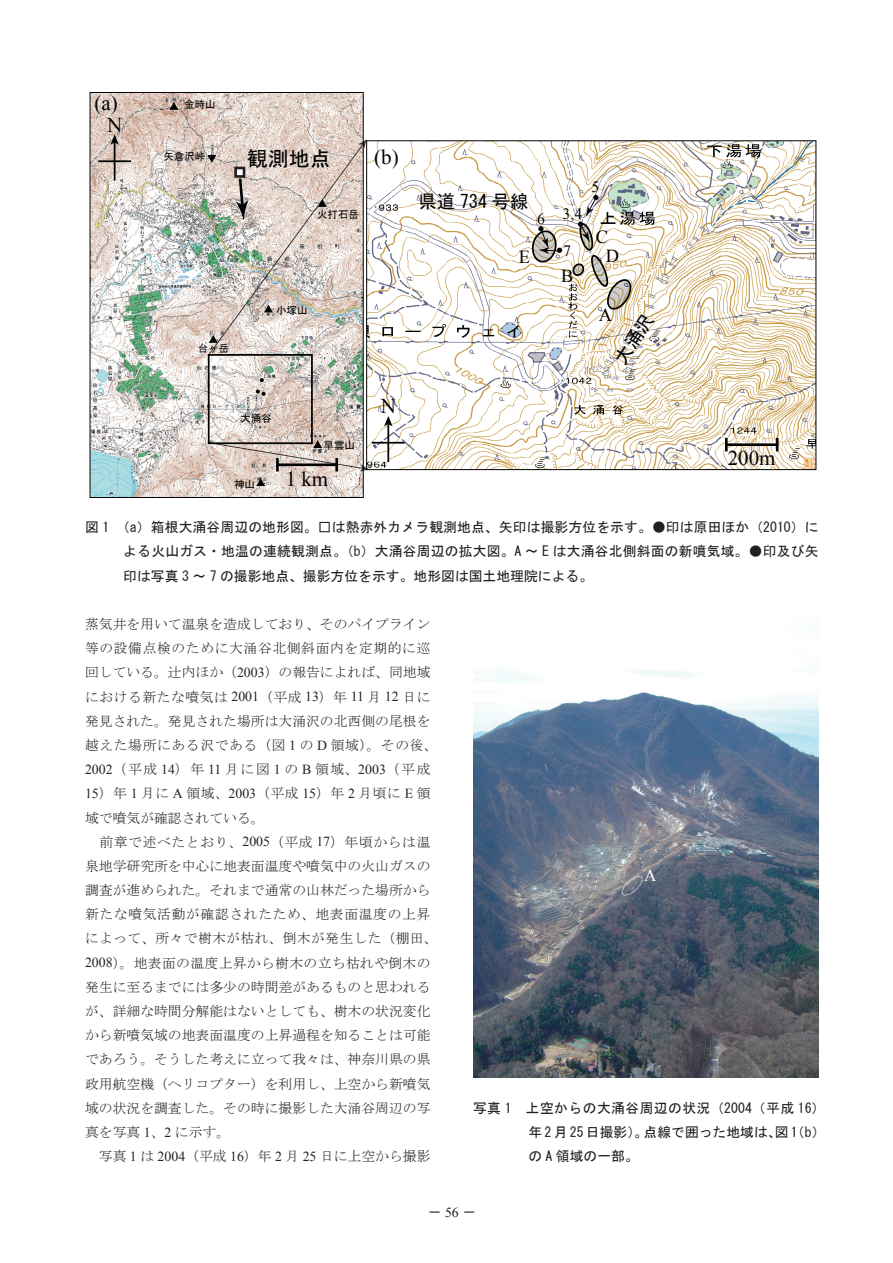
<style>
.page{position:relative;width:893px;height:1263px;background:#fff}
.page>*{position:absolute;margin:0;border:0;box-sizing:border-box;transform-origin:0 0}
.t1{font:21px "Times New Roman";color:#030303}
.t2{font:21px "MS Gothic";color:#030303}
.t3{font:18.3px "MS Gothic";color:#030303}
.t4{font:18.3px "Times New Roman";color:#030303}
.t5{font:17.1px "Times New Roman";color:#fff}
.t6{font:15.75px "Times New Roman";color:#030303}
.t7{font:13.8px/24.2px "MS Mincho";color:#231f20}
.t8{font:13.8px/24.2px "MS Gothic";color:#231f20;text-align:justify}
.t9{font:10.5px "MS Gothic";color:#030303}
.s1{font-family:"Times New Roman"}
</style>
<div class="page">
<img style="left:92px;top:94px;width:270px;height:402px">
<hr style="left:98px;top:160px;width:33px;height:2px;background:#030303">
<hr style="left:114px;top:142px;width:1px;height:39px;background:#030303">
<svg style="left:110px;top:134px;width:9px;height:11px"></svg>
<img style="left:368px;top:142px;width:446px;height:326px">
<hr style="left:372px;top:442px;width:33px;height:2px;background:#030303">
<hr style="left:387px;top:423px;width:2px;height:39px;background:#030303">
<svg style="left:384px;top:416px;width:9px;height:10px"></svg>
<svg style="left:725px;top:438px;width:3px;height:13px"></svg>
<hr style="left:726px;top:443px;width:52px;height:3px;background:#030303">
<svg style="left:776px;top:438px;width:3px;height:13px"></svg>
<svg style="left:169px;top:101px;width:10px;height:9px"></svg>
<div style="left:208px;top:354px;width:105px;height:90px;border:2px solid #030303"></div>
<svg style="left:207px;top:139px;width:160px;height:216px;background:#d4cbc3"></svg>
<svg style="left:256px;top:477px;width:10px;height:10px"></svg>
<svg style="left:210px;top:440px;width:159px;height:31px;background:#c4b7b0"></svg>
<div style="left:234px;top:167px;width:11px;height:11px;background:#fff;border:3px solid #231f20"></div>
<svg style="left:529px;top:226px;width:33px;height:39px"></svg>
<img style="left:473px;top:670px;width:346px;height:408px">
<svg style="left:621px;top:875px;width:22px;height:23px"></svg>
<svg style="left:570px;top:195px;width:85px;height:171px"></svg>
<h1 class="t1" style="left:95px;top:89px;width:25px">(a)</h1>
<h1 class="t1" style="left:107px;top:111px;width:17px">N</h1>
<p class="t9" style="left:184px;top:99px;width:33px">金時山</p>
<p class="t9" style="left:163px;top:151px;width:43px">矢倉沢峠</p>
<p class="t9" style="left:198px;top:343px;width:33px">台ヶ岳</p>
<h1 class="t2" style="left:247px;top:148px;width:85px">観測地点</h1>
<p class="t9" style="left:317px;top:209px;width:43px">火打石岳</p>
<h1 class="t1" style="left:374px;top:143px;width:26px">(b)</h1>
<h2 class="t3" style="left:418px;top:193px;width:112px">県道 734 号線</h2>
<p class="t6" style="left:537px;top:208px;width:9px">6</p>
<p class="t6" style="left:563px;top:204px;width:21px">3,4</p>
<p class="t6" style="left:592px;top:177px;width:9px">5</p>
<h2 class="t4" style="left:596px;top:224px;width:14px">C</h2>
<p class="t6" style="left:563px;top:240px;width:9px">7</p>
<h2 class="t4" style="left:519px;top:245px;width:13px">E</h2>
<h2 class="t4" style="left:606px;top:244px;width:15px">D</h2>
<h2 class="t4" style="left:561px;top:263px;width:14px">B</h2>
<p class="t9" style="left:276px;top:305px;width:33px">小塚山</p>
<h2 class="t4" style="left:599px;top:302px;width:15px">A</h2>
<p class="t9" style="left:240px;top:413px;width:33px">大涌谷</p>
<p class="t9" style="left:324px;top:440px;width:33px">早雲山</p>
<h1 class="t1" style="left:381px;top:392px;width:17px">N</h1>
<p class="t9" style="left:234px;top:479px;width:22px">神山</p>
<h1 class="t1" style="left:286px;top:465px;width:44px">1 km</h1>
<h1 class="t1" style="left:728px;top:444px;width:49px">200m</h1>
<p class="t8" style="left:123px;top:515px;width:697px;text-indent:-38px">図 1　（a）箱根大涌谷周辺の地形図。□は熱赤外カメラ観測地点、矢印は撮影方位を示す。●印は原田ほか（2010）による火山ガス・地温の連続観測点。（b）大涌谷周辺の拡大図。A ～ E は大涌谷北側斜面の新噴気域。●印及び矢印は写真 3 ～ 7 の撮影地点、撮影方位を示す。地形図は国土地理院による。</p>
<p class="t7" style="left:85px;top:612px;width:354px">蒸気井を用いて温泉を造成しており、そのパイプライン等の設備点検のために大涌谷北側斜面内を定期的に巡回している。辻内ほか（<span class="s1">2003</span>）の報告によれば、同地域における新たな噴気は <span class="s1">2001</span>（平成 <span class="s1">13</span>）年 <span class="s1">11</span> 月 <span class="s1">12</span> 日に発見された。発見された場所は大涌沢の北西側の尾根を越えた場所にある沢である（図 <span class="s1">1</span> の <span class="s1">D</span> 領域）。その後、<br><span class="s1">2002</span>（平成 <span class="s1">14</span>）年 <span class="s1">11</span> 月に図 <span class="s1">1</span> の <span class="s1">B</span> 領域、<span class="s1">2003</span>（平成<br><span class="s1">15</span>）年 <span class="s1">1</span> 月に <span class="s1">A</span> 領域、<span class="s1">2003</span>（平成 <span class="s1">15</span>）年 <span class="s1">2</span> 月頃に <span class="s1">E</span> 領域で噴気が確認されている。<br>　前章で述べたとおり、<span class="s1">2005</span>（平成 <span class="s1">17</span>）年頃からは温泉地学研究所を中心に地表面温度や噴気中の火山ガスの調査が進められた。それまで通常の山林だった場所から新たな噴気活動が確認されたため、地表面温度の上昇によって、所々で樹木が枯れ、倒木が発生した（棚田、<br><span class="s1">2008</span>）。地表面の温度上昇から樹木の立ち枯れや倒木の発生に至るまでには多少の時間差があるものと思われるが、詳細な時間分解能はないとしても、樹木の状況変化から新噴気域の地表面温度の上昇過程を知ることは可能であろう。そうした考えに立って我々は、神奈川県の県政用航空機（ヘリコプター）を利用し、上空から新噴気域の状況を調査した。その時に撮影した大涌谷周辺の写真を写真 <span class="s1">1</span>、<span class="s1">2</span> に示す。<br>　写真 <span class="s1">1</span> は <span class="s1">2004</span>（平成 <span class="s1">16</span>）年 <span class="s1">2</span> 月 <span class="s1">25</span> 日に上空から撮影</p>
<p class="t5" style="left:644px;top:864px;width:14px">A</p>
<p class="t8" style="left:528px;top:1096px;width:299px;text-indent:-55px">写真 1　上空からの大涌谷周辺の状況（2004（平成 16）年 2 月 25 日撮影）。点線で囲った地域は、図 1（b）の A 領域の一部。</p>
<p class="t8" style="left:428px;top:1200px;width:50px">－<span class="s1">56</span>－</p>
</div>
